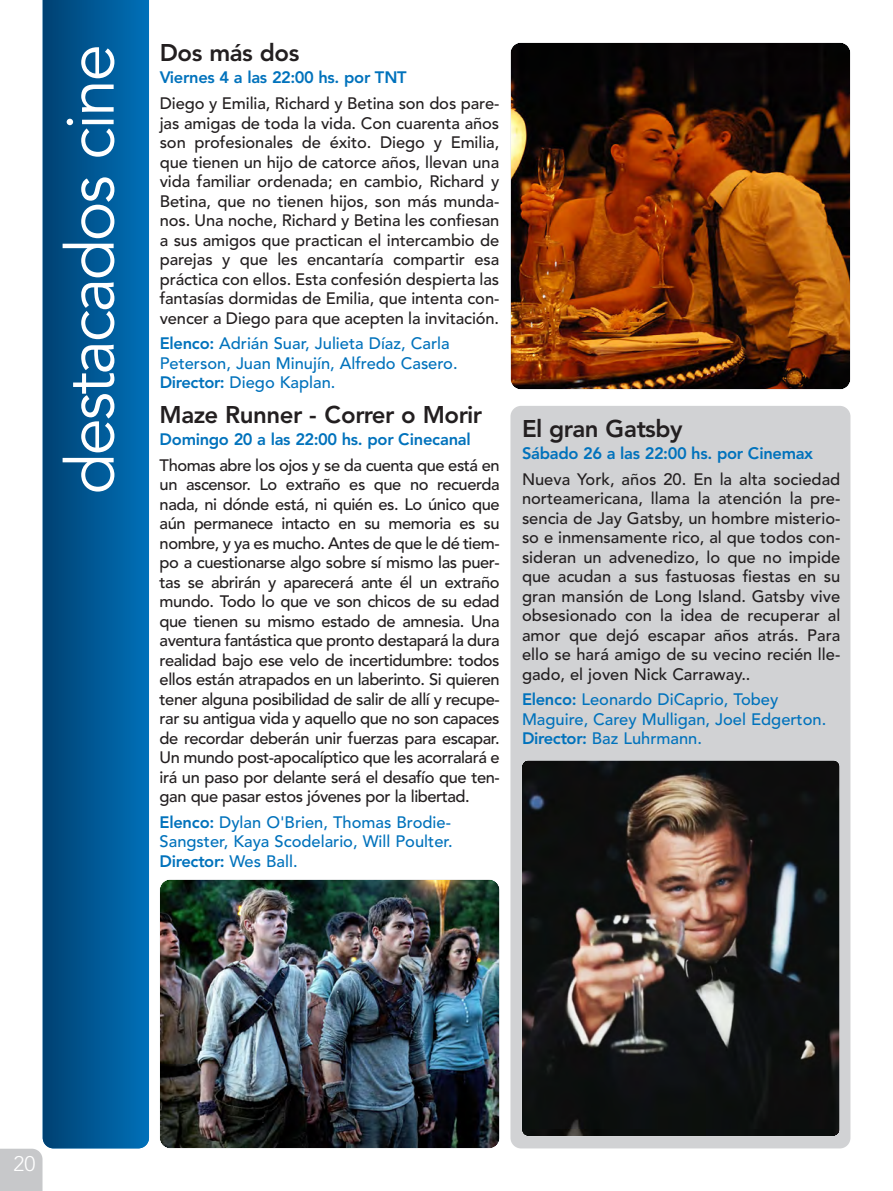
<style>
.page{position:relative;width:893px;height:1191px;background:#fff}
.page>*{position:absolute;margin:0;border:0;box-sizing:border-box;transform-origin:0 0}
.t1{font:67.5px "Avenir";letter-spacing:-.04em;color:#fff}
.t2{font:800 24px "Avenir";letter-spacing:-.02em;color:#231f20}
.t3{font:300 21px "Avenir";color:#fff}
.t4{font:500 16.5px/19.5px "Avenir";letter-spacing:-.005em;color:#231f20;text-align:justify}
.t5{font:500 16.5px/19.5px "Avenir";color:#0072bc}
.t6{font:800 16.5px "Avenir";letter-spacing:-.02em;color:#0072bc}
.s1{font-weight:800}
</style>
<div class="page">
<div style="left:0;top:1148px;width:43px;height:43px;background:#c7c8ca"></div>
<svg style="left:43px;top:0;width:106px;height:1148px"></svg>
<img style="left:160px;top:879px;width:340px;height:269px;border-radius:11px">
<img style="left:510px;top:43px;width:340px;height:346px;border-radius:11px">
<div style="left:510px;top:406px;width:340px;height:742px;background:#d1d2d4;border-radius:11px"></div>
<img style="left:522px;top:760px;width:318px;height:376px;border-radius:6px">
<h1 class="t1" style="left:63px;top:494px;width:452px;rotate:-90deg">destacados cine</h1>
<h2 class="t2" style="left:160px;top:43px;width:141px">Dos más dos</h2>
<p class="t6" style="left:160px;top:71px;width:248px">Viernes 4 a las 22:00 hs. por TNT</p>
<p class="t4" style="left:160px;top:95px;width:341px">Diego y Emilia, Richard y Betina son dos pare&shy;jas amigas de toda la vida. Con cuarenta años son profesionales de éxito. Diego y Emilia, que tienen un hijo de catorce años, llevan una vida familiar ordenada; en cambio, Richard y Betina, que no tienen hijos, son más munda&shy;nos. Una noche, Richard y Betina les confiesan a sus amigos que practican el intercambio de parejas y que les encantaría compartir esa práctica con ellos. Esta confesión despierta las fantasías dormidas de Emilia, que intenta con&shy;vencer a Diego para que acepten la invitación.</p>
<p class="t5" style="left:160px;top:335px;width:299px"><span class="s1">Elenco:</span> Adrián Suar, Julieta Díaz, Carla<br>Peterson, Juan Minujín, Alfredo Casero.<br><span class="s1">Director:</span> Diego Kaplan.</p>
<h2 class="t2" style="left:160px;top:404px;width:324px">Maze Runner - Correr o Morir</h2>
<p class="t6" style="left:160px;top:432px;width:313px">Domingo 20 a las 22:00 hs. por Cinecanal</p>
<p class="t4" style="left:160px;top:456px;width:341px">Thomas abre los ojos y se da cuenta que está en un ascensor. Lo extraño es que no recuerda nada, ni dónde está, ni quién es. Lo único que aún permanece intacto en su memoria es su nombre, y ya es mucho. Antes de que le dé tiem&shy;po a cuestionarse algo sobre sí mismo las puer&shy;tas se abrirán y aparecerá ante él un extraño mundo. Todo lo que ve son chicos de su edad que tienen su mismo estado de amnesia. Una aventura fantástica que pronto destapará la dura realidad bajo ese velo de incertidumbre: todos ellos están atrapados en un laberinto. Si quieren tener alguna posibilidad de salir de allí y recupe&shy;rar su antigua vida y aquello que no son capaces de recordar deberán unir fuerzas para escapar.<br>Un mundo post-apocalíptico que les acorralará e irá un paso por delante será el desafío que ten&shy;gan que pasar estos jóvenes por la libertad.</p>
<p class="t5" style="left:160px;top:813px;width:295px;text-align:justify"><span class="s1">Elenco:</span> Dylan O'Brien, Thomas Brodie-Sangster, Kaya Scodelario, Will Poulter.<br><span class="s1">Director:</span> Wes Ball.</p>
<h2 class="t2" style="left:522px;top:418px;width:162px">El gran Gatsby</h2>
<p class="t6" style="left:522px;top:447px;width:293px">Sábado 26 a las 22:00 hs. por Cinemax</p>
<p class="t4" style="left:522px;top:470px;width:320px">Nueva York, años 20. En la alta sociedad norteamericana, llama la atención la pre&shy;sencia de Jay Gatsby, un hombre misterio&shy;so e inmensamente rico, al que todos con&shy;sideran un advenedizo, lo que no impide que acudan a sus fastuosas fiestas en su gran mansión de Long Island. Gatsby vive obsesionado con la idea de recuperar al amor que dejó escapar años atrás. Para ello se hará amigo de su vecino recién lle&shy;gado, el joven Nick Carraway..</p>
<p class="t5" style="left:522px;top:691px;width:306px"><span class="s1">Elenco:</span> Leonardo DiCaprio, Tobey<br>Maguire, Carey Mulligan, Joel Edgerton.<br><span class="s1">Director:</span> Baz Luhrmann.</p>
<p class="t3" style="left:14px;top:1154px;width:23px">20</p>
</div>
